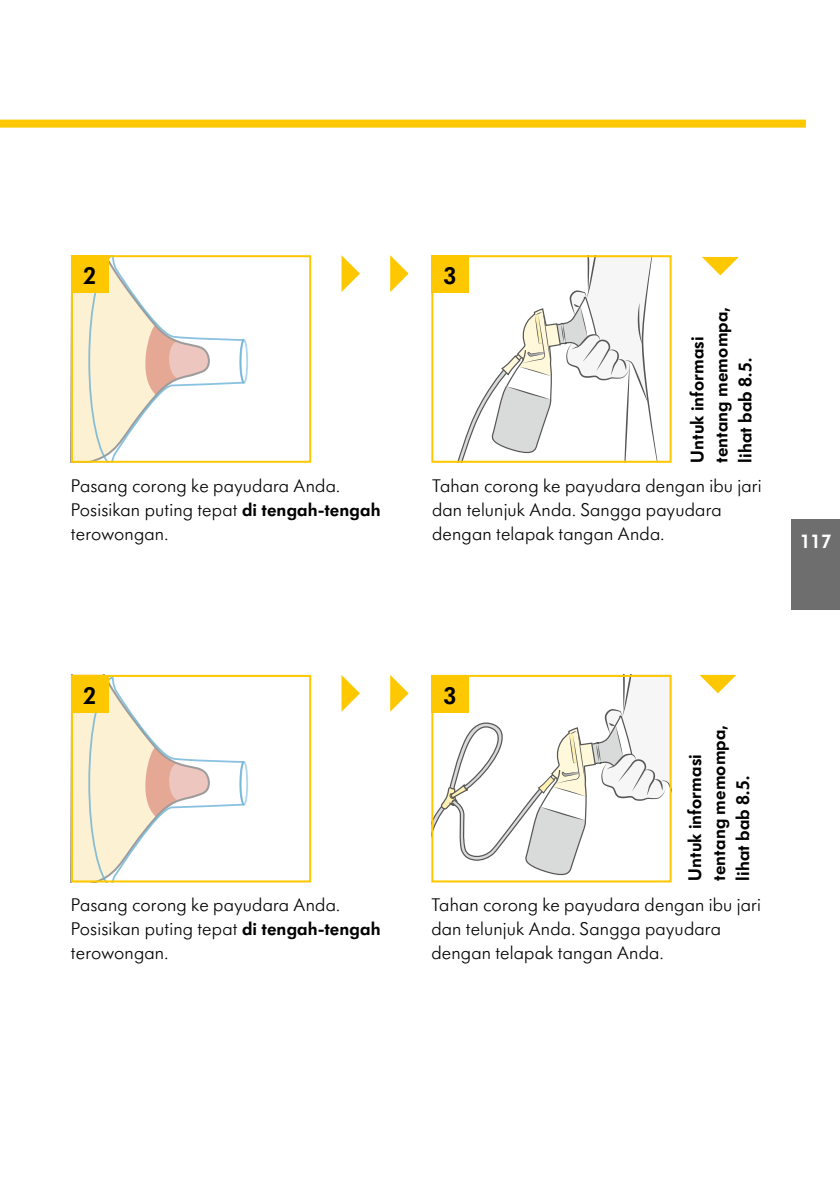
<style>
.page{position:relative;width:840px;height:1191px;background:#fff}
.page>*{position:absolute;margin:0;border:0;box-sizing:border-box;transform-origin:0 0}
.t1{font:600 25px "Futura SB Medela";color:#000}
.t2{font:600 20px "Futura SB Medela";color:#fff}
.t3{font:300 19px/24px "Futura SB Medela";letter-spacing:.01em;color:#000}
.t4{font:600 19px/24px "Futura SB Medela";letter-spacing:.005em;color:#000}
.s1{font-weight:600}
</style>
<div class="page">
<div style="left:0;top:120px;width:805px;height:8px;background:#fec800"></div>
<div style="left:791px;top:519px;width:48px;height:90px;background:#6e6e6e"></div>
<svg style="left:74px;top:678px;width:170px;height:201px"></svg>
<div style="left:240px;top:761px;width:8px;height:44px;border:2px solid #62aed7;border-radius:50%"></div>
<div style="left:71px;top:675px;width:240px;height:207px;border:2px solid #fec800"></div>
<svg style="left:434px;top:678px;width:234px;height:198px"></svg>
<div style="left:431px;top:675px;width:240px;height:207px;border:2px solid #fec800"></div>
<div style="left:71px;top:675px;width:38px;height:37px;background:#fec800"></div>
<div style="left:431px;top:675px;width:38px;height:37px;background:#fec800"></div>
<svg style="left:341px;top:255px;width:19px;height:37px"></svg>
<svg style="left:390px;top:255px;width:18px;height:37px"></svg>
<svg style="left:341px;top:675px;width:19px;height:37px"></svg>
<svg style="left:390px;top:675px;width:18px;height:37px"></svg>
<svg style="left:74px;top:258px;width:170px;height:202px"></svg>
<div style="left:240px;top:339px;width:8px;height:45px;border:2px solid #62aed7;border-radius:50%"></div>
<div style="left:71px;top:255px;width:240px;height:208px;border:2px solid #fec800"></div>
<svg style="left:458px;top:258px;width:200px;height:202px"></svg>
<div style="left:431px;top:255px;width:240px;height:208px;border:2px solid #fec800"></div>
<div style="left:431px;top:255px;width:38px;height:38px;background:#fec800"></div>
<div style="left:71px;top:255px;width:38px;height:38px;background:#fec800"></div>
<svg style="left:699px;top:675px;width:37px;height:18px"></svg>
<svg style="left:702px;top:257px;width:36px;height:18px"></svg>
<h1 class="t1" style="left:83px;top:261px;width:15px">2</h1>
<h1 class="t1" style="left:443px;top:261px;width:15px">3</h1>
<p class="t4" style="left:684px;top:463px;width:157px;rotate:-90deg">Untuk informasi tentang memompa, lihat bab 8.5.</p>
<p class="t3" style="left:71px;top:473px;width:311px">Pasang corong ke payudara Anda.<br>Posisikan puting tepat <span class="s1">di tengah-tengah </span>terowongan.</p>
<p class="t3" style="left:432px;top:473px;width:331px">Tahan corong ke payudara dengan ibu jari dan telunjuk Anda. Sangga payudara dengan telapak tangan Anda.</p>
<p class="t2" style="left:799px;top:530px;width:33px">117</p>
<h1 class="t1" style="left:83px;top:680px;width:15px">2</h1>
<h1 class="t1" style="left:443px;top:680px;width:15px">3</h1>
<p class="t4" style="left:682px;top:880px;width:157px;rotate:-90deg">Untuk informasi tentang memompa, lihat bab 8.5.</p>
<p class="t3" style="left:71px;top:893px;width:311px">Pasang corong ke payudara Anda.<br>Posisikan puting tepat <span class="s1">di tengah-tengah </span>terowongan.</p>
<p class="t3" style="left:431px;top:893px;width:331px">Tahan corong ke payudara dengan ibu jari dan telunjuk Anda. Sangga payudara dengan telapak tangan Anda.</p>
</div>
